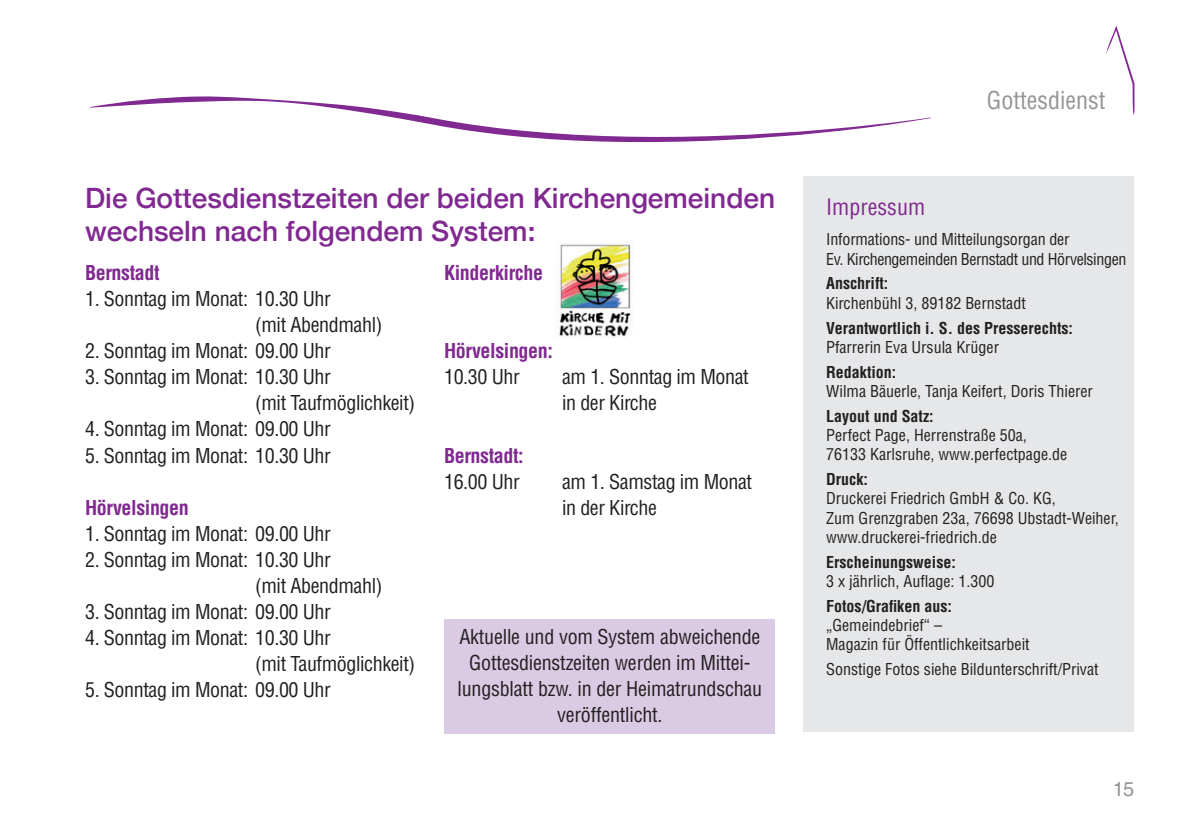
<style>
.page{position:relative;width:1191px;height:840px;background:#fff}
.page>*{position:absolute;margin:0;border:0;box-sizing:border-box;transform-origin:0 0}
.t1{font:500 28px/33.6px "Helvetica Neue";color:#802990}
.t2{font:condensed 24px "Helvetica LT Std";color:#939598}
.t3{font:condensed 22px "Helvetica LT Std";color:#802990}
.t4{font:condensed 20px/26px "Helvetica LT Std";letter-spacing:-.02em;color:#231f20}
.t5{font:700 condensed 20px "Helvetica LT Std";letter-spacing:-.02em;color:#802990}
.t6{font:20px "Helvetica LT Std";color:#939598}
.t7{font:condensed 16px/19.2px "Helvetica LT Std";color:#231f20}
.t8{font:700 condensed 16px "Helvetica LT Std";color:#231f20}
.t9{font:condensed 16px/19.2px "Helvetica LT Std";letter-spacing:-.025em;color:#231f20}
</style>
<div class="page">
<svg style="left:90px;top:96px;width:841px;height:46px"></svg>
<svg style="left:1105px;top:26px;width:29px;height:88px"></svg>
<div style="left:803px;top:176px;width:331px;height:555px;background:#e6e7e9"></div>
<div style="left:444px;top:618px;width:331px;height:115px;background:#dacae3"></div>
<img style="left:556px;top:241px;width:77px;height:96px">
<h1 class="t1" style="left:85px;top:179px;width:691px">Die Gottesdienstzeiten der beiden Kirchengemeinden wechseln nach folgendem System:</h1>
<p class="t5" style="left:85px;top:260px;width:76px">Bernstadt</p>
<p class="t4" style="left:255px;top:286px;width:129px;text-indent:-170px">1. Sonntag im Monat: 10.30 Uhr<br>(mit Abendmahl)</p>
<p class="t4" style="left:85px;top:338px;width:247px">2. Sonntag im Monat: 09.00 Uhr</p>
<p class="t4" style="left:255px;top:364px;width:161px;text-indent:-170px">3. Sonntag im Monat: 10.30 Uhr<br>(mit Taufmöglichkeit)</p>
<p class="t4" style="left:85px;top:416px;width:247px">4. Sonntag im Monat: 09.00 Uhr</p>
<p class="t4" style="left:85px;top:442px;width:247px">5. Sonntag im Monat: 10.30 Uhr</p>
<p class="t5" style="left:85px;top:494px;width:105px">Hörvelsingen</p>
<p class="t4" style="left:85px;top:520px;width:247px">1. Sonntag im Monat: 09.00 Uhr</p>
<p class="t4" style="left:255px;top:546px;width:129px;text-indent:-170px">2. Sonntag im Monat: 10.30 Uhr<br>(mit Abendmahl)</p>
<p class="t4" style="left:85px;top:598px;width:247px">3. Sonntag im Monat: 09.00 Uhr</p>
<p class="t4" style="left:255px;top:624px;width:161px;text-indent:-170px">4. Sonntag im Monat: 10.30 Uhr<br>(mit Taufmöglichkeit)</p>
<p class="t4" style="left:85px;top:676px;width:247px">5. Sonntag im Monat: 09.00 Uhr</p>
<p class="t5" style="left:444px;top:260px;width:100px">Kinderkirche</p>
<p class="t5" style="left:444px;top:338px;width:110px">Hörvelsingen:</p>
<p class="t4" style="left:444px;top:364px;width:77px">10.30 Uhr</p>
<p class="t4" style="left:562px;top:364px;width:188px">am 1. Sonntag im Monat in der Kirche</p>
<p class="t5" style="left:444px;top:442px;width:81px">Bernstadt:</p>
<p class="t4" style="left:444px;top:468px;width:77px">16.00 Uhr</p>
<p class="t4" style="left:562px;top:468px;width:191px">am 1. Samstag im Monat in der Kirche</p>
<p class="t4" style="left:457px;top:623px;width:306px;text-align:center">Aktuelle und vom System abweichende Gottesdienstzeiten werden im Mittei&shy;lungsblatt bzw. in der Heimatrundschau veröffentlicht.</p>
<p class="t2" style="left:987px;top:85px;width:120px">Gottesdienst</p>
<p class="t3" style="left:826px;top:193px;width:100px">Impressum</p>
<p class="t9" style="left:826px;top:229px;width:302px">Informations- und Mitteilungsorgan der<br>Ev. Kirchengemeinden Bernstadt und Hörvelsingen</p>
<p class="t8" style="left:826px;top:273px;width:64px">Anschrift:</p>
<p class="t7" style="left:826px;top:293px;width:201px">Kirchenbühl 3, 89182 Bernstadt</p>
<p class="t8" style="left:826px;top:317px;width:248px">Verantwortlich i. S. des Presserechts:</p>
<p class="t7" style="left:826px;top:337px;width:174px">Pfarrerin Eva Ursula Krüger</p>
<p class="t8" style="left:826px;top:361px;width:72px">Redaktion:</p>
<p class="t7" style="left:826px;top:381px;width:268px">Wilma Bäuerle, Tanja Keifert, Doris Thierer</p>
<p class="t8" style="left:826px;top:405px;width:109px">Layout und Satz:</p>
<p class="t7" style="left:826px;top:425px;width:243px">Perfect Page, Herrenstraße 50a,<br>76133 Karlsruhe, www.perfectpage.de</p>
<p class="t8" style="left:826px;top:469px;width:43px">Druck:</p>
<p class="t7" style="left:826px;top:488px;width:294px">Druckerei Friedrich GmbH &amp; Co. KG,<br>Zum Grenzgraben 23a, 76698 Ubstadt-Weiher, www.druckerei-friedrich.de</p>
<p class="t8" style="left:826px;top:551px;width:131px">Erscheinungsweise:</p>
<p class="t7" style="left:826px;top:571px;width:170px">3 x jährlich, Auflage: 1.300</p>
<p class="t8" style="left:826px;top:595px;width:127px">Fotos/Grafiken aus:</p>
<p class="t7" style="left:826px;top:615px;width:205px">„Gemeindebrief“ –<br>Magazin für Öffentlichkeitsarbeit</p>
<p class="t7" style="left:826px;top:659px;width:274px">Sonstige Fotos siehe Bildunterschrift/Privat</p>
<p class="t6" style="left:1112px;top:777px;width:23px">15</p>
</div>
